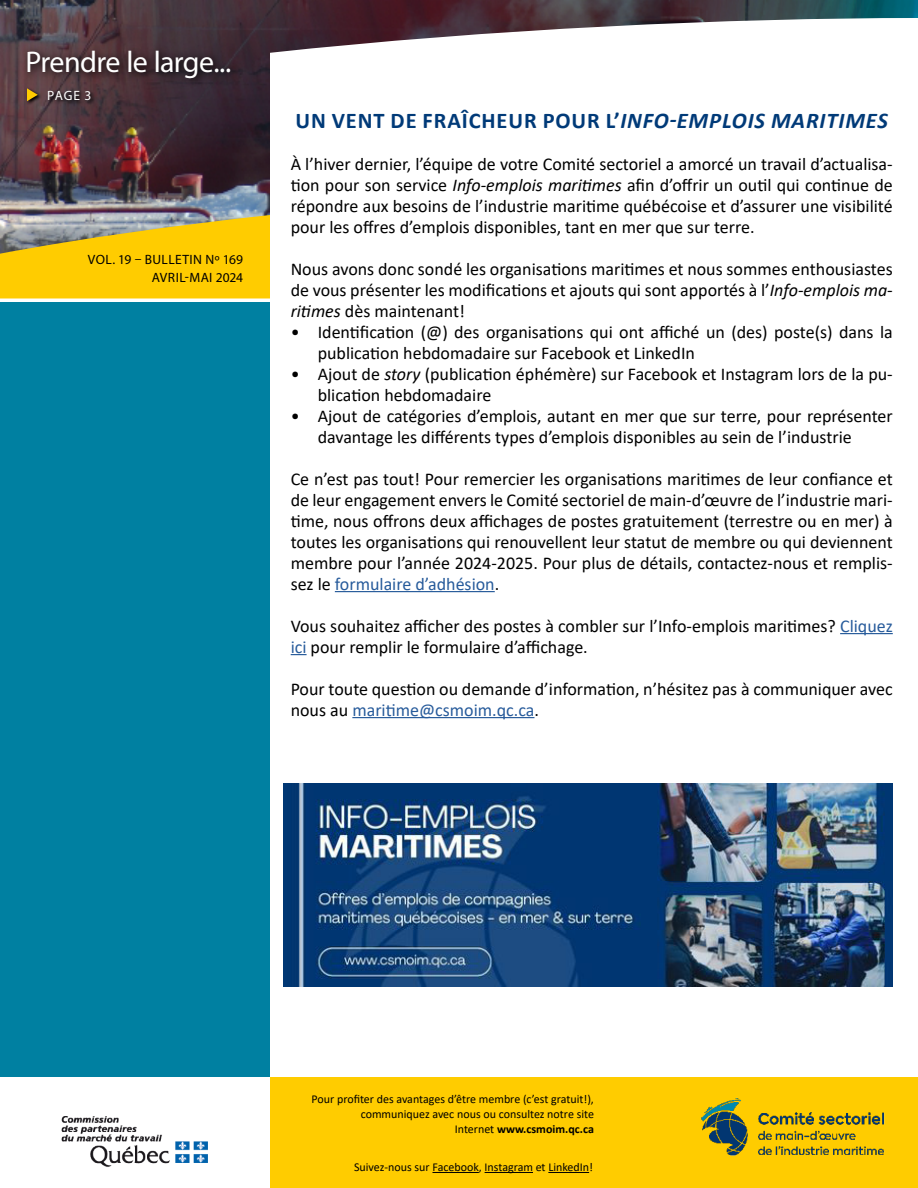
<style>
.page{position:relative;width:918px;height:1188px;background:#fff}
.page>*{position:absolute;margin:0;border:0;box-sizing:border-box;transform-origin:0 0}
.t1{font:30px "Myriad Pro";letter-spacing:-.025em;color:#fff}
.t2{font:700 22.5px "Calibri";letter-spacing:.04em;color:#003a78}
.t3{font:18px/21px "Calibri";color:#000}
.t4{font:13.5px/18px "Myriad Pro";letter-spacing:.03em;color:#000;text-align:right}
.t5{font:13.5px "Myriad Pro";color:#fff}
.t6{font:12px/15px "Calibri";color:#000;text-align:right}
.s1{font-style:italic}
.s2{color:#275b9b}
.s3{font-weight:700}
</style>
<div class="page">
<img style="left:0;top:0;width:918px;height:215px">
<div style="left:270px;top:1077px;width:648px;height:111px;background:#fc0"></div>
<svg style="left:0;top:215px;width:270px;height:83px;background:#e9c224"></svg>
<div style="left:0;top:303px;width:270px;height:774px;background:#0080a1"></div>
<svg style="left:270px;top:18px;width:648px;height:197px"></svg>
<hr style="left:335px;top:591px;width:160px;height:1px;background:#275b9b">
<hr style="left:840px;top:633px;width:53px;height:1px;background:#275b9b">
<svg style="left:291px;top:654px;width:16px;height:1px"></svg>
<hr style="left:352px;top:717px;width:183px;height:1px;background:#275b9b">
<img style="left:284px;top:783px;width:609px;height:203px">
<svg style="left:46px;top:90px;width:49px;height:14px"></svg>
<svg style="left:22px;top:45px;width:218px;height:43px;background:#412d34"></svg>
<svg style="left:25px;top:87px;width:17px;height:18px"></svg>
<svg style="left:27px;top:88px;width:11px;height:13px"></svg>
<img style="left:61px;top:1116px;width:147px;height:51px">
<img style="left:700px;top:1097px;width:185px;height:59px">
<hr style="left:432px;top:1172px;width:47px;height:1px;background:#000">
<hr style="left:485px;top:1172px;width:48px;height:1px;background:#000">
<hr style="left:548px;top:1172px;width:41px;height:1px;background:#000">
<h1 class="t1" style="left:26px;top:43px;width:207px">Prendre le large...</h1>
<p class="t5" style="left:47px;top:87px;width:46px">PAGE 3</p>
<p class="t4" style="left:88px;top:250px;width:157px">VOL. 19 – BULLETIN Nº 169<br>AVRIL-MAI 2024</p>
<p class="t2" style="left:295px;top:104px;width:594px">UN VENT DE FRAÎCHEUR POUR L’<span class="s1">INFO-EMPLOIS MARITIMES</span></p>
<p class="t3" style="left:291px;top:153px;width:604px;text-align:justify">À l’hiver dernier, l’équipe de votre Comité sectoriel a amorcé un travail d’actualisa&shy;tion pour son service <span class="s1">Info-emplois maritimes</span> afin d’offrir un outil qui continue de répondre aux besoins de l’industrie maritime québécoise et d’assurer une visibilité pour les offres d’emplois disponibles, tant en mer que sur terre.</p>
<p class="t3" style="left:291px;top:258px;width:604px;text-align:justify">Nous avons donc sondé les organisations maritimes et nous sommes enthousiastes de vous présenter les modifications et ajouts qui sont apportés à l’<span class="s1">Info-emplois ma&shy;ritimes</span> dès maintenant!</p>
<p class="t3" style="left:318px;top:321px;width:577px;text-indent:-27px">• Identification (@) des organisations qui ont affiché un (des) poste(s) dans la publication hebdomadaire sur Facebook et LinkedIn</p>
<p class="t3" style="left:318px;top:363px;width:577px;text-indent:-27px">• Ajout de <span class="s1">story</span> (publication éphémère) sur Facebook et Instagram lors de la pu&shy;blication hebdomadaire</p>
<p class="t3" style="left:318px;top:405px;width:577px;text-indent:-27px">• Ajout de catégories d’emplois, autant en mer que sur terre, pour représenter davantage les différents types d’emplois disponibles au sein de l’industrie</p>
<p class="t3" style="left:291px;top:468px;width:604px;text-align:justify">Ce n’est pas tout! Pour remercier les organisations maritimes de leur confiance et de leur engagement envers le Comité sectoriel de main-d’œuvre de l’industrie mari&shy;time, nous offrons deux affichages de postes gratuitement (terrestre ou en mer) à toutes les organisations qui renouvellent leur statut de membre ou qui deviennent membre pour l’année 2024-2025. Pour plus de détails, contactez-nous et remplis&shy;sez le <span class="s2">formulaire d’adhésion</span>.</p>
<p class="t3" style="left:291px;top:615px;width:604px">Vous souhaitez afficher des postes à combler sur l’Info-emplois maritimes? <span class="s2">Cliquez ici</span> pour remplir le formulaire d’affichage.</p>
<p class="t3" style="left:291px;top:678px;width:604px">Pour toute question ou demande d’information, n’hésitez pas à communiquer avec nous au <span class="s2">maritime@csmoim.qc.ca</span>.</p>
<p class="t6" style="left:312px;top:1091px;width:284px">Pour profiter des avantages d’être membre (c’est gratuit!), communiquez avec nous ou consultez notre site<br>Internet <span class="s3">www.csmoim.qc.ca</span></p>
<p class="t6" style="left:354px;top:1159px;width:240px">Suivez-nous sur Facebook, Instagram et LinkedIn!</p>
</div>
